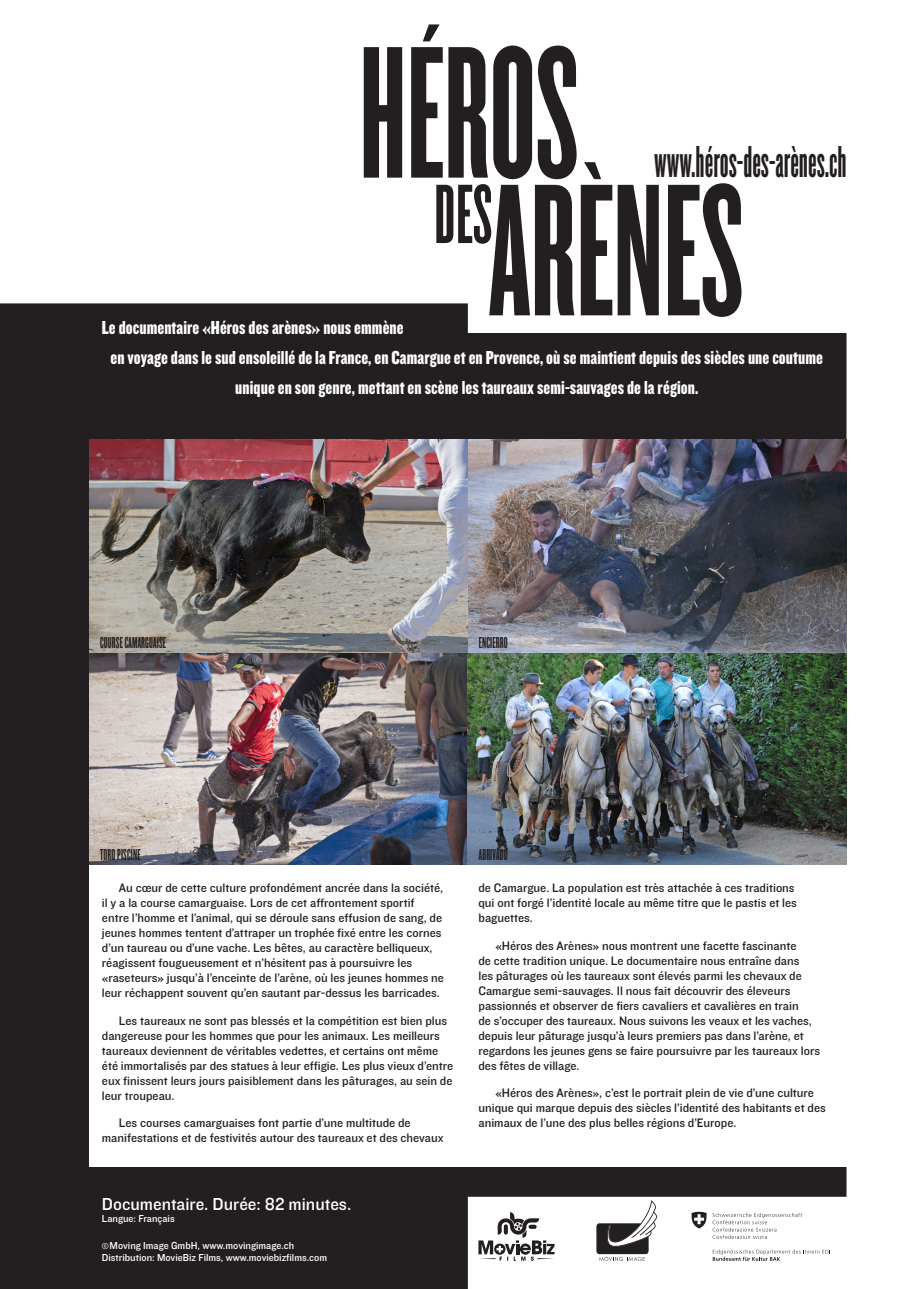
<style>
.page{position:relative;width:919px;height:1289px;background:#fff}
.page>*{position:absolute;margin:0;border:0;box-sizing:border-box;transform-origin:0 0}
.t1{font:46.5px "Knockout HTF66 Full Flyweight";color:#231f20}
.t2{font:19.5px/30px "Knockout HTF69 Full Liteweight";letter-spacing:.005em;color:#fff;text-align:center}
.t3{font:18px "Knockout HTF31 Junior Middlewt";color:#fff}
.t4{font:16.5px "Knockout HTF66 Full Flyweight";letter-spacing:.01em;color:#231f20}
.t5{font:12.75px/15px "Knockout HTF31 Junior Middlewt";color:#231f20}
.t6{font:10.5px "Knockout HTF31 Junior Middlewt";color:#fff}
.s1{font-size:9px}
</style>
<div class="page">
<svg style="left:364px;top:24px;width:377px;height:293px"></svg>
<div style="left:0;top:303px;width:468px;height:985px;background:#231f20"></div>
<div style="left:64px;top:334px;width:781px;height:861px;background:#231f20"></div>
<svg style="left:712px;top:1212px;width:89px;height:26px"></svg>
<svg style="left:712px;top:1249px;width:118px;height:11px"></svg>
<svg style="left:691px;top:1211px;width:15px;height:17px"></svg>
<svg style="left:478px;top:1212px;width:76px;height:48px"></svg>
<div style="left:89px;top:865px;width:817px;height:301px;background:#fff"></div>
<img style="left:89px;top:439px;width:757px;height:426px">
<div style="left:596px;top:1223px;width:52px;height:31px;background:#231f20;border-radius:3px"></div>
<svg style="left:599px;top:1257px;width:45px;height:3px"></svg>
<svg style="left:606px;top:1200px;width:51px;height:46px"></svg>
<p class="t1" style="left:654px;top:139px;width:194px">www.héros-des-arènes.ch</p>
<p class="t2" style="left:102px;top:313px;width:303px">Le documentaire «Héros des arènes» nous emmène</p>
<p class="t2" style="left:111px;top:343px;width:713px">en voyage dans le sud ensoleillé de la France, en Camargue et en Provence, où se maintient depuis des siècles une coutume unique en son genre, mettant en scène les taureaux semi-sauvages de la région.</p>
<p class="t4" style="left:100px;top:634px;width:67px">COURSE CAMARGUAISE</p>
<p class="t4" style="left:479px;top:634px;width:30px">ENCIERRO</p>
<p class="t4" style="left:100px;top:846px;width:42px">TORO PISCINE</p>
<p class="t4" style="left:479px;top:846px;width:30px">ABRIVADO</p>
<p class="t5" style="left:102px;top:880px;width:343px;text-indent:17px">Au cœur de cette culture profondément ancrée dans la société, il y a la course camarguaise. Lors de cet affrontement sportif entre l’homme et l’animal, qui se déroule sans effusion de sang, de jeunes hommes tentent d’attraper un trophée fixé entre les cornes d’un taureau ou d’une vache. Les bêtes, au caractère belliqueux, réagissent fougueusement et n’hésitent pas à poursuivre les «raseteurs» jusqu’à l’enceinte de l’arène, où les jeunes hommes ne leur réchappent souvent qu’en sautant par-dessus les barricades.</p>
<p class="t5" style="left:102px;top:1013px;width:353px;text-indent:17px">Les taureaux ne sont pas blessés et la compétition est bien plus dangereuse pour les hommes que pour les animaux. Les meilleurs taureaux deviennent de véritables vedettes, et certains ont même été immortalisés par des statues à leur effigie. Les plus vieux d’entre eux finissent leurs jours paisiblement dans les pâturages, au sein de leur troupeau.</p>
<p class="t5" style="left:102px;top:1116px;width:343px;text-indent:17px">Les courses camarguaises font partie d’une multitude de manifestations et de festivités autour des taureaux et des chevaux</p>
<p class="t3" style="left:102px;top:1193px;width:251px">Documentaire. Durée: 82 minutes.</p>
<p class="t6" style="left:102px;top:1212px;width:74px">Langue: Français</p>
<p class="t6" style="left:102px;top:1240px;width:194px"><span class="s1">©</span>Moving Image GmbH, www.movingimage.ch</p>
<p class="t6" style="left:102px;top:1252px;width:226px">Distribution: MovieBiz Films, www.moviebizfilms.com</p>
<p class="t5" style="left:478px;top:880px;width:320px">de Camargue. La population est très attachée à ces traditions qui ont forgé l’identité locale au même titre que le pastis et les baguettes.</p>
<p class="t5" style="left:478px;top:938px;width:343px;text-indent:17px">«Héros des Arènes» nous montrent une facette fascinante<br>de cette tradition unique. Le documentaire nous entraîne dans<br>les pâturages où les taureaux sont élevés parmi les chevaux de Camargue semi-sauvages. Il nous fait découvrir des éleveurs passionnés et observer de fiers cavaliers et cavalières en train<br>de s’occuper des taureaux. Nous suivons les veaux et les vaches, depuis leur pâturage jusqu’à leurs premiers pas dans l’arène, et regardons les jeunes gens se faire poursuivre par les taureaux lors des fêtes de village.</p>
<p class="t5" style="left:478px;top:1086px;width:349px;text-indent:17px">«Héros des Arènes», c’est le portrait plein de vie d’une culture unique qui marque depuis des siècles l’identité des habitants et des animaux de l’une des plus belles régions d’Europe.</p>
</div>
